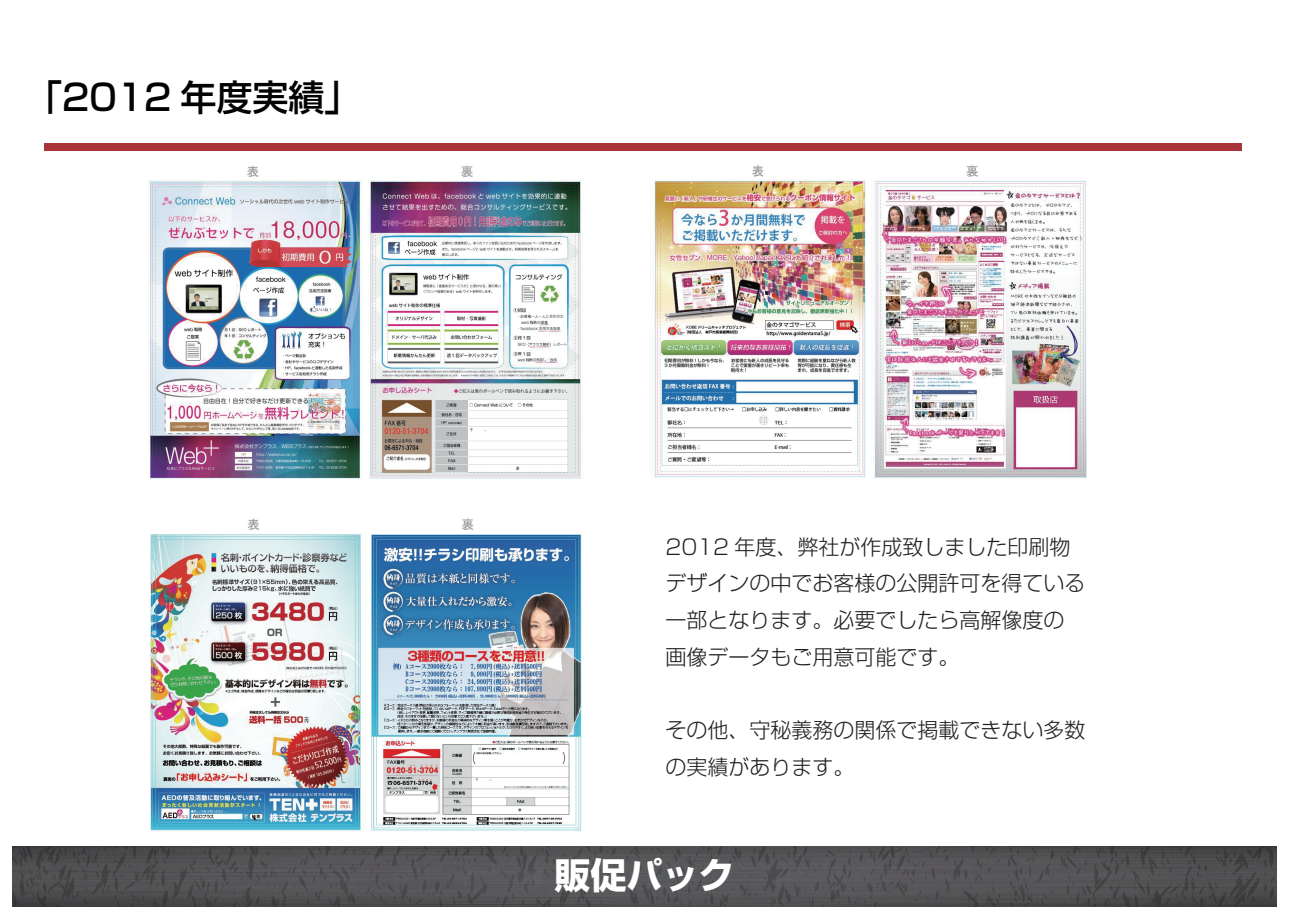
<style>
.page{position:relative;width:1289px;height:919px;background:#fff}
.page>*{position:absolute;margin:0;border:0;box-sizing:border-box;transform-origin:0 0}
.t1{font:500 36px "Shin Go Pro";color:#030303}
.t2{font:700 36px "Shin Go Pro";color:#fff}
.t3{font:300 21px/36.8px "Shin Go Pro";color:#231f20}
</style>
<div class="page">
<div style="left:44px;top:143px;width:1197px;height:7px;background:#a83339"></div>
<svg style="left:13px;top:846px;width:1263px;height:61px;background:#504f51"></svg>
<img style="left:150px;top:518px;width:432px;height:313px">
<img style="left:148px;top:165px;width:434px;height:314px">
<img style="left:654px;top:165px;width:433px;height:313px">
<h1 class="t1" style="left:26px;top:68px;width:336px">「2012 年度実績」</h1>
<p class="t3" style="left:665px;top:525px;width:421px">2012 年度、弊社が作成致しました印刷物デザインの中でお客様の公開許可を得ている一部となります。必要でしたら高解像度の画像データもご用意可能です。</p>
<p class="t3" style="left:665px;top:709px;width:421px">その他、守秘義務の関係で掲載できない多数の実績があります。</p>
<h1 class="t2" style="left:554px;top:847px;width:181px">販促パック</h1>
</div>
